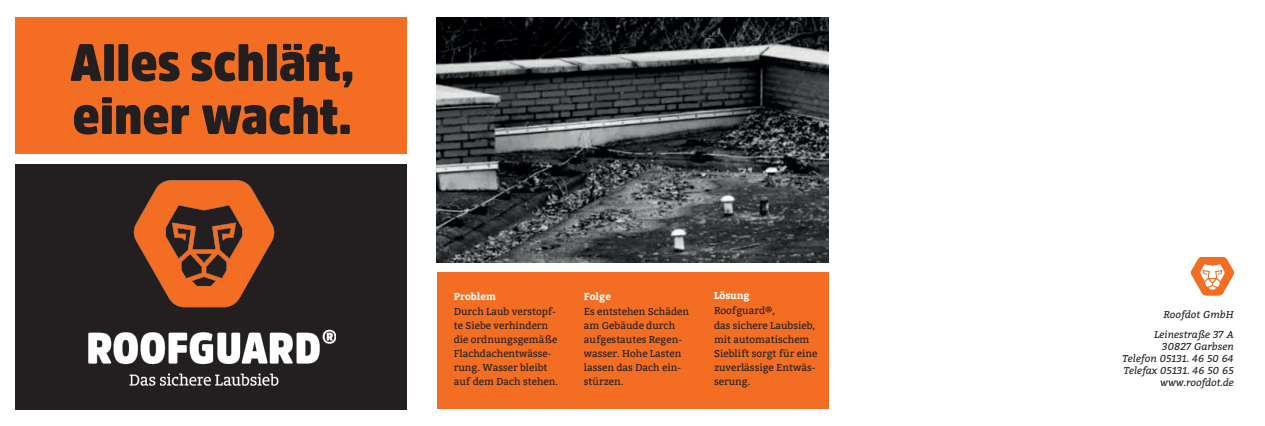
<style>
.page{position:relative;width:1265px;height:426px;background:#fff}
.page>*{position:absolute;margin:0;border:0;box-sizing:border-box;transform-origin:0 0}
.t1{font:900 52px/53px "Amsi Pro Narw";color:#231f20}
.t2{font:10px/14px "Bitter";color:#231f20}
.t3{font:italic 10px/12px "Bitter";color:#231f20;text-align:right}
.t4{font:700 10px "Bitter";color:#fff}
</style>
<div class="page">
<div style="left:16px;top:164px;width:391px;height:245px;background:#231f20"></div>
<div style="left:437px;top:272px;width:391px;height:136px;background:#f36e22"></div>
<img style="left:437px;top:17px;width:391px;height:245px">
<img style="left:89px;top:180px;width:246px;height:206px">
<img style="left:1190px;top:256px;width:44px;height:40px">
<div style="left:16px;top:17px;width:391px;height:136px;background:#f36e22"></div>
<h1 class="t1" style="left:70px;top:35px;width:285px">Alles schläft, einer wacht.</h1>
<p class="t4" style="left:454px;top:290px;width:44px">Problem</p>
<p class="t2" style="left:454px;top:304px;width:106px">Durch Laub verstopf&shy;te Siebe verhindern die ordnungsgemäße<br>Flachdachentwässe&shy;rung. Wasser bleibt auf dem Dach stehen.</p>
<p class="t4" style="left:584px;top:290px;width:29px">Folge</p>
<p class="t2" style="left:584px;top:304px;width:107px">Es entstehen Schäden am Gebäude durch aufgestautes Regen&shy;wasser. Hohe Lasten lassen das Dach ein&shy;stürzen.</p>
<p class="t4" style="left:714px;top:289px;width:37px">Lösung</p>
<p class="t2" style="left:714px;top:303px;width:103px;line-height:15px">Roofguard®,<br>das sichere Laubsieb,</p>
<p class="t2" style="left:714px;top:332px;width:105px">mit automatischem<br>Sieblift sorgt für eine zuverlässige Entwäs&shy;serung.</p>
<p class="t3" style="left:1153px;top:303px;width:81px;line-height:20px">Roofdot GmbH<br>Leinestraße 37 A</p>
<p class="t3" style="left:1122px;top:339px;width:113px">30827 Garbsen<br>Telefon 05131. 46 50 64<br>Telefax 05131. 46 50 65 www.roofdot.de</p>
</div>
